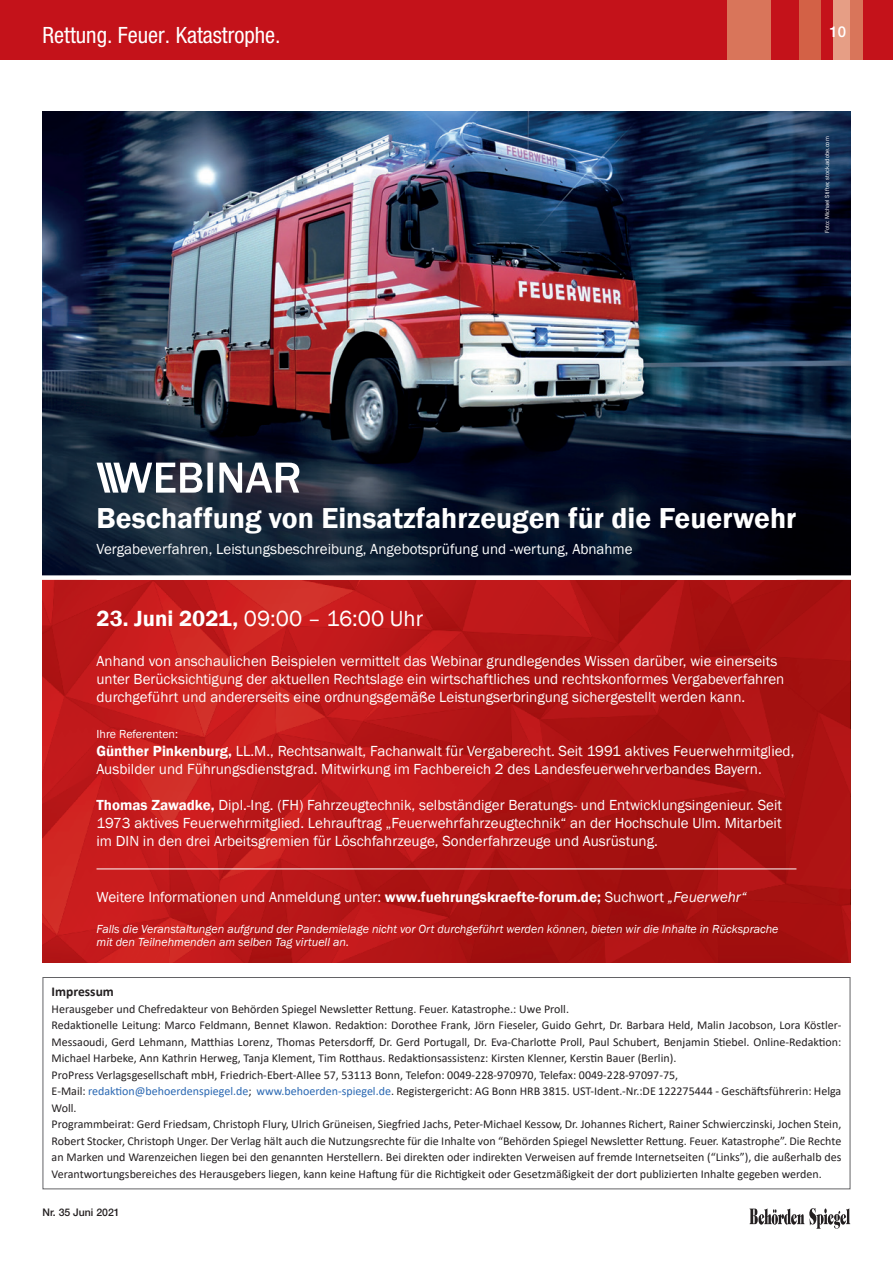
<style>
.page{position:relative;width:893px;height:1263px;background:#fff}
.page>*{position:absolute;margin:0;border:0;box-sizing:border-box;transform-origin:0 0}
.t1{font:600 29.7px "Franklin Gothic";color:#fff}
.t2{font:condensed 22.5px "Helvetica Neue";color:#fff}
.t3{font:22.5px "Franklin Gothic";color:#fff}
.t4{font:15px/18px "Franklin Gothic";color:#fff}
.t5{font:500 15px "Helvetica Neue";color:#fff}
.t6{font:700 13.5px "Calibri";color:#231f20}
.t7{font:12px/16.5px "Calibri";color:#231f20}
.t8{font:italic 12px/13.5px "Franklin Gothic";color:#fff}
.t9{font:12px "Franklin Gothic";color:#fff}
.t10{font:500 10.5px "Helvetica Neue";color:#231f20}
.t11{font:6px "Franklin Gothic";color:#fff}
.s1{font-weight:600}
.s2{font-style:italic}
.s3{color:#2a68b3}
</style>
<div class="page">
<div style="left:0;top:0;width:893px;height:60px;background:#c4121a"></div>
<div style="left:799px;top:0;width:21px;height:60px;background:#d36146"></div>
<div style="left:727px;top:0;width:43px;height:60px;background:#d9755a"></div>
<div style="left:833px;top:0;width:24px;height:60px;background:#e69e85"></div>
<div style="left:850px;top:0;width:13px;height:60px;background:#d9755a"></div>
<svg style="left:749px;top:1208px;width:101px;height:21px"></svg>
<div style="left:43px;top:977px;width:807px;height:212px;border:1px solid #636366"></div>
<svg style="left:43px;top:580px;width:807px;height:382px;background:#b71717"></svg>
<img style="left:43px;top:112px;width:807px;height:468px">
<svg style="left:97px;top:463px;width:202px;height:30px"></svg>
<hr style="left:97px;top:868px;width:699px;height:1px;background:#fff">
<hr style="left:97px;top:579px;width:699px;height:1px;background:#fff">
<h2 class="t2" style="left:43px;top:22px;width:240px">Rettung. Feuer. Katastrophe.</h2>
<p class="t5" style="left:829px;top:23px;width:18px">10</p>
<p class="t11" style="left:823px;top:233px;width:98px;rotate:-90deg">Foto: Michael Stifter, stock.adobe.com</p>
<h1 class="t1" style="left:97px;top:500px;width:701px">Beschaffung von Einsatzfahrzeugen für die Feuerwehr</h1>
<p class="t4" style="left:97px;top:540px;width:538px">Vergabeverfahren, Leistungsbeschreibung, Angebotsprüfung und -wertung, Abnahme</p>
<h2 class="t3" style="left:97px;top:605px;width:328px"><span class="s1">23. Juni 2021,</span> 09:00 – 16:00 Uhr</h2>
<p class="t4" style="left:97px;top:653px;width:689px">Anhand von anschaulichen Beispielen vermittelt das Webinar grundlegendes Wissen darüber, wie einerseits unter Berücksichtigung der aktuellen Rechtslage ein wirtschaftliches und rechtskonformes Vergabeverfahren durchgeführt und andererseits eine ordnungsgemäße Leistungserbringung sichergestellt werden kann.</p>
<p class="t9" style="left:97px;top:727px;width:83px">Ihre Referenten:</p>
<p class="t4" style="left:97px;top:743px;width:699px"><span class="s1">Günther Pinkenburg,</span> LL.M., Rechtsanwalt, Fachanwalt für Vergaberecht. Seit 1991 aktives Feuerwehrmitglied,<br>Ausbilder und Führungsdienstgrad. Mitwirkung im Fachbereich 2 des Landesfeuerwehrverbandes Bayern.</p>
<p class="t4" style="left:97px;top:797px;width:687px;text-align:justify"><span class="s1">Thomas Zawadke,</span> Dipl.-Ing. (FH) Fahrzeugtechnik, selbständiger Beratungs- und Entwicklungsingenieur. Seit 1973 aktives Feuerwehrmitglied. Lehrauftrag „Feuerwehrfahrzeugtechnik“ an der Hochschule Ulm. Mitarbeit im DIN in den drei Arbeitsgremien für Löschfahrzeuge, Sonderfahrzeuge und Ausrüstung.</p>
<p class="t4" style="left:97px;top:888px;width:652px">Weitere Informationen und Anmeldung unter: <span class="s1">www.fuehrungskraefte-forum.de;</span> Suchwort <span class="s2">„Feuerwehr“</span></p>
<p class="t8" style="left:97px;top:922px;width:683px">Falls die Veranstaltungen aufgrund der Pandemielage nicht vor Ort durchgeführt werden können, bieten wir die Inhalte in Rücksprache mit den Teilnehmenden am selben Tag virtuell an.</p>
<p class="t6" style="left:52px;top:982px;width:64px">Impressum</p>
<p class="t7" style="left:52px;top:1000px;width:791px">Herausgeber und Chefredakteur von Behörden Spiegel Newsletter Rettung. Feuer. Katastrophe.: Uwe Proll.<br>Redaktionelle Leitung: Marco Feldmann, Bennet Klawon. Redaktion: Dorothee Frank, Jörn Fieseler, Guido Gehrt, Dr. Barbara Held, Malin Jacobson, Lora Köstler-Messaoudi, Gerd Lehmann, Matthias Lorenz, Thomas Petersdorff, Dr. Gerd Portugall, Dr. Eva-Charlotte Proll, Paul Schubert, Benjamin Stiebel. Online-Redaktion:<br>Michael Harbeke, Ann Kathrin Herweg, Tanja Klement, Tim Rotthaus. Redaktionsassistenz: Kirsten Klenner, Kerstin Bauer (Berlin).<br>ProPress Verlagsgesellschaft mbH, Friedrich-Ebert-Allee 57, 53113 Bonn, Telefon: 0049-228-970970, Telefax: 0049-228-97097-75,<br>E-Mail: <span class="s3">redaktion@behoerdenspiegel.de</span>; <span class="s3">www.behoerden-spiegel.de</span>. Registergericht: AG Bonn HRB 3815. UST-Ident.-Nr.:DE 122275444 - Geschäftsführerin: Helga Woll.<br>Programmbeirat: Gerd Friedsam, Christoph Flury, Ulrich Grüneisen, Siegfried Jachs, Peter-Michael Kessow, Dr. Johannes Richert, Rainer Schwierczinski, Jochen Stein, Robert Stocker, Christoph Unger. Der Verlag hält auch die Nutzungsrechte für die Inhalte von “Behörden Spiegel Newsletter Rettung. Feuer. Katastrophe”. Die Rechte an Marken und Warenzeichen liegen bei den genannten Herstellern. Bei direkten oder indirekten Verweisen auf fremde Internetseiten (“Links”), die außerhalb des Verantwortungsbereiches des Herausgebers liegen, kann keine Haftung für die Richtigkeit oder Gesetzmäßigkeit der dort publizierten Inhalte gegeben werden.</p>
<p class="t10" style="left:43px;top:1206px;width:79px">Nr. 35 Juni 2021</p>
</div>
